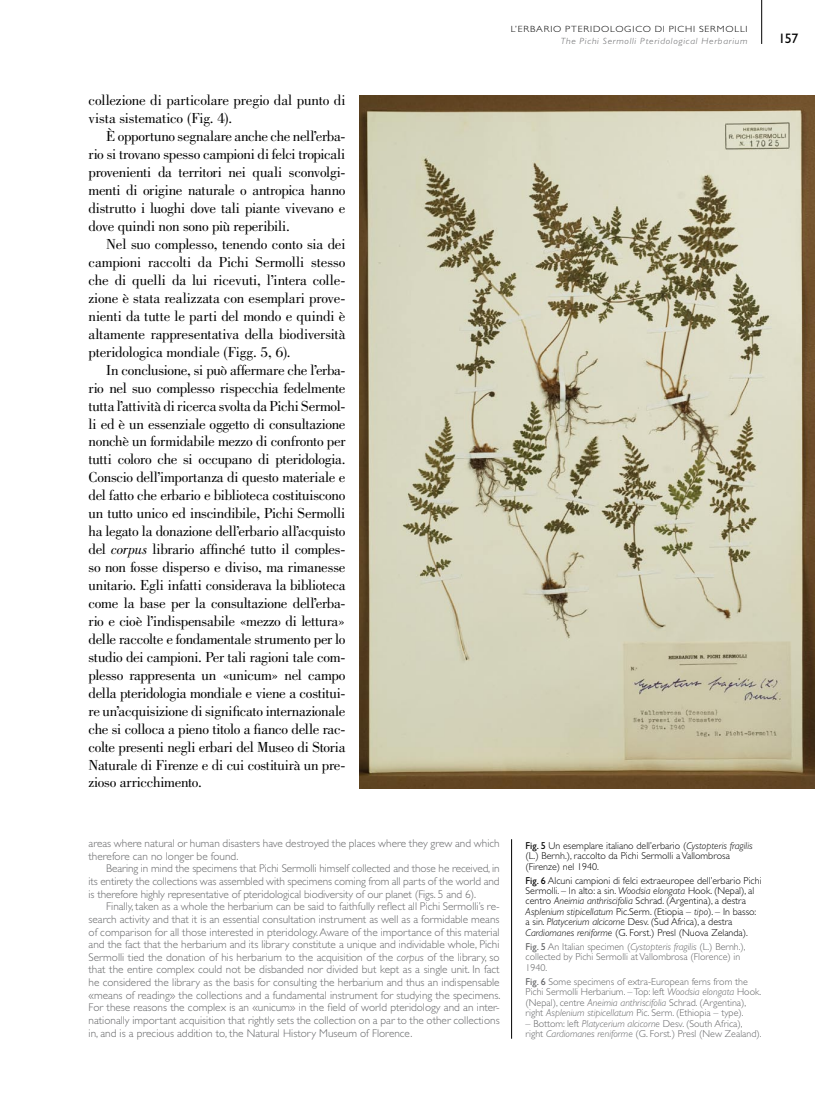
<style>
.page{position:relative;width:815px;height:1099px;background:#fff}
.page>*{position:absolute;margin:0;border:0;box-sizing:border-box;transform-origin:0 0}
.t1{font:15px/17.9px "Bodoni Std";letter-spacing:-.015em;color:#000;text-align:justify}
.t2{font:13.75px "Gill Sans Std";color:#000}
.t3{font:300 11.25px/12.6px "Gill Sans Std";color:#646567;text-align:justify}
.t4{font:300 10px/10.5px "Gill Sans Std";color:#000}
.t5{font:300 10px/10.5px "Gill Sans Std";color:#646567}
.t6{font:italic 300 9px "Gill Sans Std";letter-spacing:.07em;color:#646567;scale:1.11 1}
.t7{font:300 9px "Gill Sans Std";letter-spacing:.08em;color:#000;scale:1.11 1}
.s1{font-style:italic}
.s2{font-weight:400}
</style>
<div class="page">
<hr style="left:761px;top:0;width:1px;height:44px;background:#000">
<img style="left:360px;top:95px;width:455px;height:693px">
<hr style="left:511px;top:839px;width:1px;height:199px;background:#000">
<p class="t1" style="left:89px;top:92px;width:258px">collezione di particolare pregio dal punto di vista sistematico (Fig. 4).</p>
<p class="t1" style="left:89px;top:128px;width:258px;text-indent:18px">È opportuno segnalare anche che nell’erba&shy;rio si trovano spesso campioni di felci tropicali provenienti da territori nei quali sconvolgi&shy;menti di origine naturale o antropica hanno distrutto i luoghi dove tali piante vivevano e dove quindi non sono più reperibili.</p>
<p class="t1" style="left:89px;top:235px;width:258px;text-indent:18px">Nel suo complesso, tenendo conto sia dei campioni raccolti da Pichi Sermolli stesso che di quelli da lui ricevuti, l’intera colle&shy;zione è stata realizzata con esemplari prove&shy;nienti da tutte le parti del mondo e quindi è altamente rappresentativa della biodiversità pteridologica mondiale (Figg. 5, 6).</p>
<p class="t1" style="left:89px;top:361px;width:258px;text-indent:18px">In conclusione, si può affermare che l’erba&shy;rio nel suo complesso rispecchia fedelmente tutta l’attività di ricerca svolta da Pichi Sermol&shy;li ed è un essenziale oggetto di consultazione nonchè un formidabile mezzo di confronto per tutti coloro che si occupano di pteridologia.<br>Conscio dell’importanza di questo materiale e del fatto che erbario e biblioteca costituiscono un tutto unico ed inscindibile, Pichi Sermolli ha legato la donazione dell’erbario all’acquisto del <span class="s1">corpus</span> librario affinché tutto il comples&shy;so non fosse disperso e diviso, ma rimanesse unitario. Egli infatti considerava la biblioteca come la base per la consultazione dell’erba&shy;rio e cioè l’indispensabile «mezzo di lettura» delle raccolte e fondamentale strumento per lo studio dei campioni. Per tali ragioni tale com&shy;plesso rappresenta un «unicum» nel campo della pteridologia mondiale e viene a costitui&shy;re un’acquisizione di significato internazionale che si colloca a pieno titolo a fianco delle rac&shy;colte presenti negli erbari del Museo di Storia Naturale di Firenze e di cui costituirà un pre&shy;zioso arricchimento.</p>
<p class="t7" style="left:511px;top:24px;width:13px">L’Erb</p>
<p class="t7" style="left:536px;top:24px;width:192px">ario Pteridolog ico di Pichi Sermolli</p>
<p class="t6" style="left:561px;top:36px;width:170px">The Pichi Sermolli Pteridological Herbarium</p>
<p class="t2" style="left:779px;top:31px;width:14px">157</p>
<p class="t3" style="left:89px;top:837px;width:413px">areas where natural or human disasters have destroyed the places where they grew and which therefore can no longer be found.</p>
<p class="t3" style="left:89px;top:862px;width:413px;text-indent:18px">Bearing in mind the specimens that Pichi Sermolli himself collected and those he received, in its entirety the collections was assembled with specimens coming from all parts of the world and is therefore highly representative of pteridological biodiversity of our planet (Figs. 5 and 6).</p>
<p class="t3" style="left:89px;top:900px;width:413px;text-indent:18px">Finally, taken as a whole the herbarium can be said to faithfully reflect all Pichi Sermolli’s re&shy;search activity and that it is an essential consultation instrument as well as a formidable means of comparison for all those interested in pteridology. Aware of the importance of this material and the fact that the herbarium and its library constitute a unique and individable whole, Pichi Sermolli tied the donation of his herbarium to the acquisition of the <span class="s1">corpus</span> of the library, so that the entire complex could not be disbanded nor divided but kept as a single unit. I n fact he considered the library as the basis for consulting the herbarium and thus an indispensable «means of reading» the collections and a fundamental instrument for studying the specimens.<br>For these reasons the complex is an «unicum» in the field of world pteridology and an inter&shy;nationally important acquisition that rightly sets the collection on a par to the other collections in, and is a precious addition to, the Natural H istory Museum of Florence.</p>
<p class="t4" style="left:526px;top:840px;width:229px"><span class="s2">Fig. 5</span> Un esemplare italiano dell’erbario (<span class="s1">Cystopteris fragilis </span>(L.) Bernh.), raccolto da Pichi Sermolli a Vallombrosa (Firenze) nel 1940.</p>
<p class="t4" style="left:526px;top:875px;width:237px"><span class="s2">Fig. 6</span> Alcuni campioni di felci extraeuropee dell’erbario Pichi Sermolli. – In alto: a sin. <span class="s1">Woodsia elongata</span> H ook. (Nepal), al centro <span class="s1">Aneimia anthriscifolia</span> Schrad. (Argentina), a destra <span class="s1">Asplenium stipicellatum</span> Pic.Serm. (Etiopia – <span class="s1">tipo</span>). – I n basso: a sin. <span class="s1">Platycerium alcicorne</span> Desv. (Sud Africa), a destra <span class="s1">Cardiomanes reniforme</span> (G. Forst.) Presl (Nuova Zelanda).</p>
<p class="t5" style="left:526px;top:941px;width:222px"><span class="s2">Fig. 5</span> An Italian specimen (<span class="s1">Cystopteris fragilis</span> (L.) Bernh.), collected by Pichi Sermolli at Vallombrosa (Florence) in<br>1940.</p>
<p class="t5" style="left:526px;top:976px;width:237px"><span class="s2">Fig. 6</span> Some specimens of extra-European ferns from the Pichi Sermolli H erbarium. – Top: left <span class="s1">Woodsia elongata</span> H ook. (Nepal), centre <span class="s1">Aneimia anthriscifolia</span> Schrad. (Argentina), right <span class="s1">Asplenium stipicellatum</span> Pic. Serm. (Ethiopia – type).</p>
<p class="t5" style="left:526px;top:1018px;width:238px">– Bottom: left <span class="s1">Platycerium alcicorne</span> Desv. (South Africa), right <span class="s1">Cardiomanes reniforme</span> (G. Forst.) Presl (New Zealand).</p>
</div>
